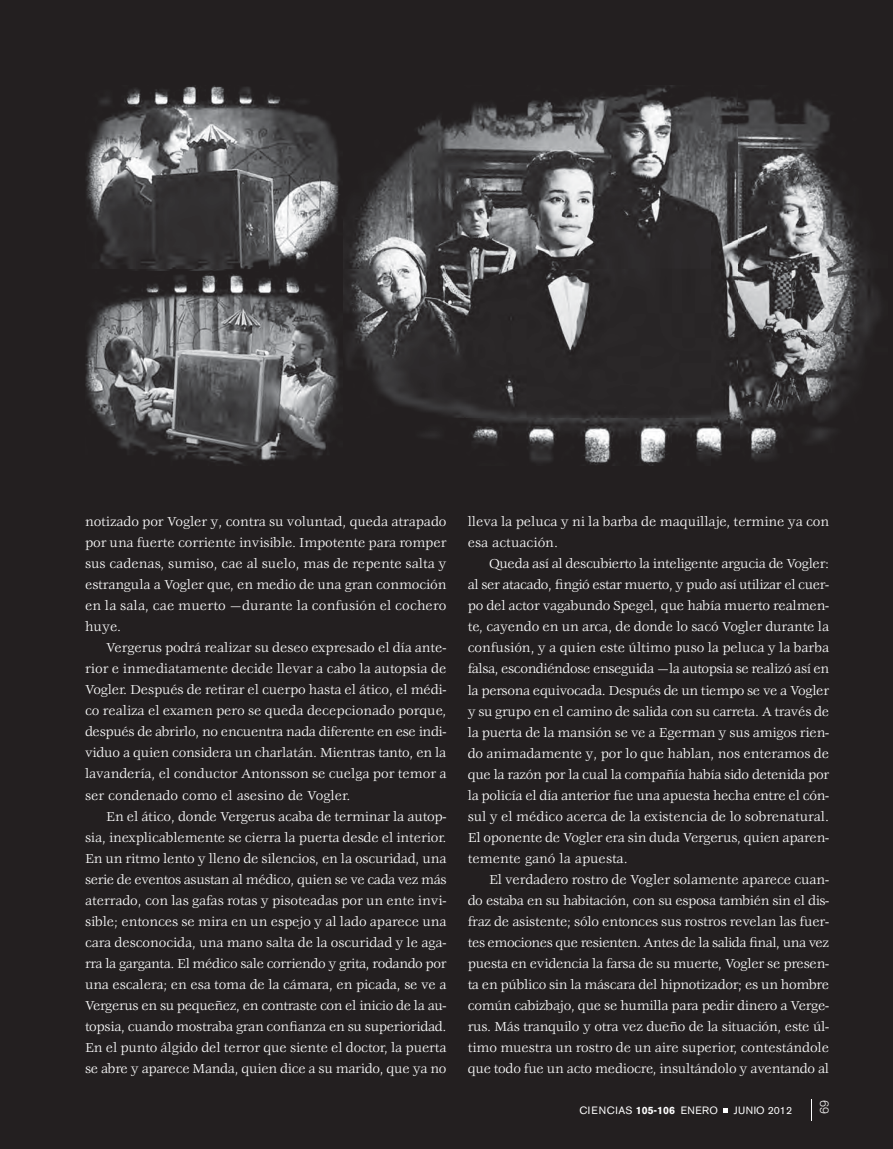
<style>
.page{position:relative;width:893px;height:1149px;background:#fff}
.page>*{position:absolute;margin:0;border:0;box-sizing:border-box;transform-origin:0 0}
.t1{font:14.25px/21px "Veljovic";letter-spacing:-.005em;color:#fff;text-align:justify}
.t2{font:300 12px "Akzidenz Grotesk BE";color:#fff}
.t3{font:10.5px "Akzidenz Grotesk BE";letter-spacing:.04em;color:#fff}
.t4{font:10.5px "Akzidenz Grotesk BE";letter-spacing:.02em;color:#fff}
.s1{font-weight:700}
</style>
<div class="page">
<div style="left:0;top:0;width:893px;height:1148px;background:#231f20"></div>
<svg style="left:811px;top:1099px;width:1px;height:21px"></svg>
<svg style="left:724px;top:1108px;width:4px;height:4px"></svg>
<img style="left:85px;top:85px;width:795px;height:381px">
<p class="t1" style="left:85px;top:512px;width:363px">no ti za do por Vogler y, contra su voluntad, queda atrapado por una fuer te corriente invisible. Impotente para romper sus ca de nas, sumiso, cae al suelo, mas de repente salta y estran gu la a Vogler que, en medio de una gran conmoción en la sala, cae muerto —durante la confusión el cochero huye.</p>
<p class="t1" style="left:85px;top:638px;width:363px;text-indent:21px">Vergerus podrá realizar su deseo expresado el día an te&shy;rior e inmediatamente decide llevar a cabo la autopsia de Vo gler. Después de retirar el cuerpo hasta el ático, el mé di&shy;co realiza el examen pero se queda decepcionado porque, des pués de abrirlo, no encuentra nada diferente en ese indi&shy;vi duo a quien considera un charlatán. Mientras tanto, en la lavandería, el conductor Antonsson se cuelga por temor a ser condenado como el asesino de Vogler.</p>
<p class="t1" style="left:85px;top:806px;width:363px;text-indent:21px">En el ático, donde Vergerus acaba de terminar la au top&shy;sia, inexplicablemente se cierra la puerta desde el in te rior.<br>En un ritmo lento y lleno de silencios, en la oscuridad, una se rie de eventos asustan al médico, quien se ve cada vez más ate rra do, con las gafas rotas y pisoteadas por un ente in vi&shy;si ble; en ton ces se mira en un espejo y al lado aparece una cara des co no ci da, una mano salta de la oscuridad y le aga&shy;rra la gar gan ta. El médico sale corriendo y grita, rodando por una esca le ra; en esa toma de la cámara, en picada, se ve a Ver ge rus en su pequeñez, en contraste con el inicio de la au&shy;top sia, cuan do mostraba gran confianza en su superio ri dad.<br>En el pun to álgido del terror que siente el doctor, la puerta se abre y apa re ce Manda, quien dice a su marido, que ya no</p>
<p class="t1" style="left:468px;top:512px;width:363px">lleva la pe lu ca y ni la barba de maquillaje, termine ya con esa actuación.</p>
<p class="t1" style="left:468px;top:554px;width:363px;text-indent:21px">Queda así al descubierto la inteligente argucia de Vo gler: al ser atacado, fingió estar muerto, y pudo así utilizar el cuer&shy;po del actor vagabundo Spegel, que había muerto real men&shy;te, ca yen do en un arca, de donde lo sacó Vogler durante la con fu sión, y a quien este último puso la peluca y la barba fal sa, es con dién do se enseguida —la autopsia se realizó así en la persona equivocada. Después de un tiempo se ve a Vo gler y su grupo en el camino de salida con su carreta. A tra vés de la puerta de la mansión se ve a Egerman y sus ami gos rien&shy;do animadamente y, por lo que hablan, nos entera mos de que la razón por la cual la compañía había sido detenida por la policía el día anterior fue una apuesta hecha entre el cón&shy;sul y el médico acerca de la existencia de lo sobrenatural.<br>El oponente de Vogler era sin duda Vergerus, quien aparen&shy;te men te ganó la apuesta.</p>
<p class="t1" style="left:468px;top:869px;width:363px;text-indent:21px">El verdadero rostro de Vogler solamente aparece cuan&shy;do estaba en su habitación, con su esposa también sin el dis&shy;fraz de asistente; sólo entonces sus rostros revelan las fuer&shy;tes emociones que resienten. Antes de la salida final, una vez puesta en evidencia la farsa de su muerte, Vogler se pre sen&shy;ta en público sin la máscara del hipnotizador; es un hombre común cabizbajo, que se humilla para pedir dinero a Ver ge&shy;rus. Más tranquilo y otra vez dueño de la situación, este úl&shy;ti mo muestra un rostro de un aire superior, contestándole que todo fue un acto mediocre, insultándolo y aventando al</p>
<p class="t3" style="left:579px;top:1106px;width:140px">CIENCIAS <span class="s1">105-106</span> ENERO</p>
<p class="t4" style="left:734px;top:1106px;width:60px">JUNIO 2012</p>
<p class="t2" style="left:829px;top:1099px;width:15px;rotate:90deg">69</p>
</div>
